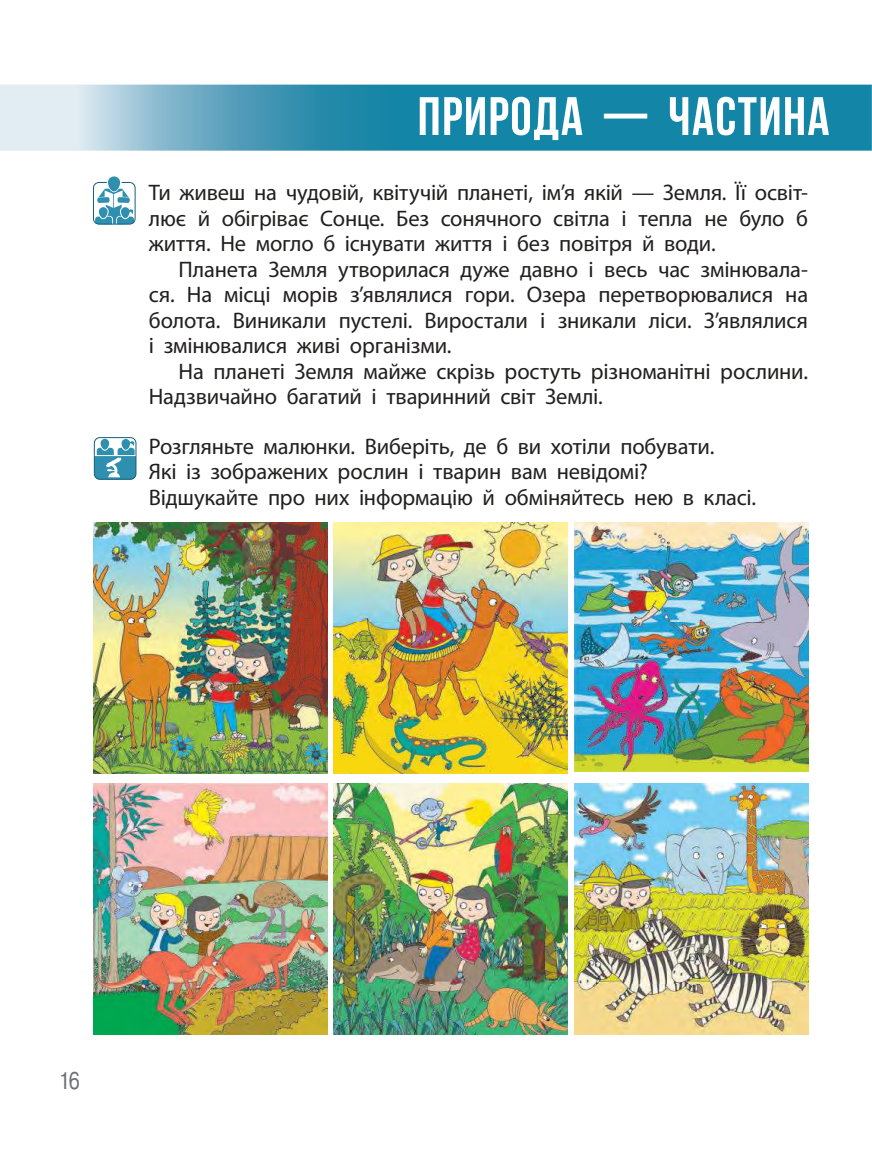
<style>
.page{position:relative;width:872px;height:1149px;background:#fff}
.page>*{position:absolute;margin:0;border:0;box-sizing:border-box;transform-origin:0 0}
.t1{font:700 54px "Bebas Neue";letter-spacing:.025em;color:#fff}
.t2{font:24px "Pragmatica C";color:#6d6e70;scale:.8 1}
.t3{font:22.5px/25.5px "Myriad Pro";letter-spacing:-.01em;color:#221f1f;text-align:justify}
</style>
<div class="page">
<img style="left:0;top:85px;width:871px;height:66px">
<div style="left:93px;top:182px;width:43px;height:42px;border:1px solid #135f77;border-radius:6px"></div>
<svg style="left:95px;top:176px;width:39px;height:49px"></svg>
<img style="left:94px;top:522px;width:233px;height:251px">
<img style="left:334px;top:783px;width:234px;height:251px">
<img style="left:574px;top:783px;width:234px;height:251px">
<img style="left:94px;top:783px;width:233px;height:251px">
<img style="left:334px;top:522px;width:234px;height:250px">
<img style="left:574px;top:522px;width:234px;height:249px">
<div style="left:94px;top:437px;width:42px;height:42px;border:1px solid #135f77;border-radius:6px"></div>
<svg style="left:94px;top:440px;width:42px;height:39px"></svg>
<h1 class="t1" style="left:417px;top:89px;width:413px">ПРИРОДА — ЧАСТИНА</h1>
<p class="t3" style="left:149px;top:180px;width:661px">Ти живеш на чудовій, квітучій планеті, ім’я якій — Земля. Її освіт&shy;лює й обігріває Сонце. Без сонячного світла і тепла не було б життя. Не могло б існувати життя і без повітря й води.</p>
<p class="t3" style="left:149px;top:257px;width:661px;text-indent:30px">Планета Земля утворилася дуже давно і весь час змінювала&shy;ся. На місці морів з’являлися гори. Озера перетворювалися на болота. Виникали пустелі. Виростали і зникали ліси. З’являлися і змінювалися живі організми.</p>
<p class="t3" style="left:149px;top:359px;width:661px;text-indent:30px">На планеті Земля майже скрізь ростуть різноманітні рослини.<br>Надзвичайно багатий і тваринний світ Землі.</p>
<p class="t3" style="left:149px;top:434px;width:608px;text-align:left">Розгляньте малюнки. Виберіть, де б ви хотіли побувати.<br>Які із зображених рослин і тварин вам невідомі?<br>Відшукайте про них інформацію й обміняйтесь нею в класі.</p>
<p class="t2" style="left:59px;top:1070px;width:28px">16</p>
</div>
